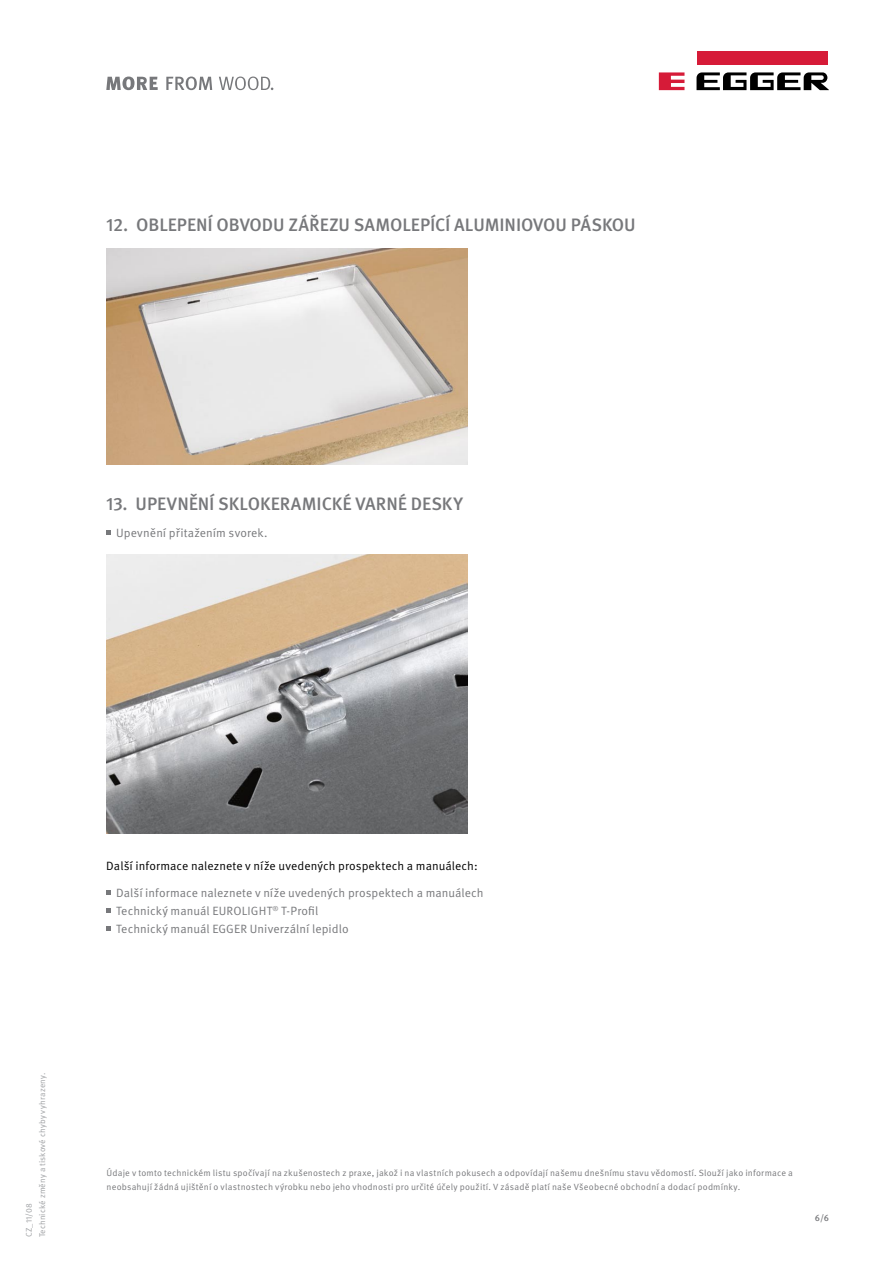
<style>
.page{position:relative;width:893px;height:1263px;background:#fff}
.page>*{position:absolute;margin:0;border:0;box-sizing:border-box;transform-origin:0 0}
.t1{font:500 18px "Meta Pro";letter-spacing:-.005em;color:#77787b}
.t2{font:12px/18px "Meta Pro";letter-spacing:.005em;color:#77787b}
.t3{font:12px "Meta Pro";letter-spacing:.005em;color:#000}
.t4{font:9px/13.5px "Meta Pro";letter-spacing:.02em;color:#77787b}
.t5{font:500 9px "Meta Pro";color:#77787b}
.t6{font:8.25px/13.5px "Meta Pro";letter-spacing:.025em;color:#9d9fa2}
</style>
<div class="page">
<div style="left:696px;top:51px;width:131px;height:13px;background:#d61b38"></div>
<svg style="left:659px;top:72px;width:25px;height:18px"></svg>
<svg style="left:696px;top:72px;width:133px;height:18px"></svg>
<svg style="left:106px;top:77px;width:52px;height:13px"></svg>
<svg style="left:166px;top:77px;width:46px;height:13px"></svg>
<svg style="left:219px;top:77px;width:54px;height:13px"></svg>
<img style="left:106px;top:249px;width:361px;height:216px">
<svg style="left:106px;top:530px;width:5px;height:4px"></svg>
<img style="left:106px;top:555px;width:362px;height:279px">
<svg style="left:106px;top:890px;width:5px;height:4px"></svg>
<svg style="left:106px;top:908px;width:5px;height:4px"></svg>
<svg style="left:106px;top:926px;width:5px;height:4px"></svg>
<h1 class="t1" style="left:106px;top:213px;width:531px">12. OBLEPENÍ OBVODU ZÁŘEZU SAMOLEPÍCÍ ALUMINIOVOU PÁSKOU</h1>
<h1 class="t1" style="left:106px;top:492px;width:358px">13. UPEVNĚNÍ SKLOKERAMICKÉ VARNÉ DESKY</h1>
<h2 class="t2" style="left:116px;top:524px;width:153px">Upevnění přitažením svorek.</h2>
<p class="t6" style="left:22px;top:1237px;width:166px;rotate:-90deg">CZ_11/08<br>Technické změny a tiskové chyby vyhrazeny.</p>
<h2 class="t3" style="left:106px;top:858px;width:373px">Další informace naleznete v níže uvedených prospektech a manuálech:</h2>
<h2 class="t2" style="left:116px;top:884px;width:369px">Další informace naleznete v níže uvedených prospektech a manuálech<br>Technický manuál EUROLIGHT<sup>®</sup> T-Profil<br>Technický manuál EGGER Univerzální lepidlo</h2>
<p class="t4" style="left:106px;top:1166px;width:688px">Údaje v tomto technickém listu spočívají na zkušenostech z praxe, jakož i na vlastních pokusech a odpovídají našemu dnešnímu stavu vědomostí. Slouží jako informace a neobsahují žádná ujištění o vlastnostech výrobku nebo jeho vhodnosti pro určité účely použití. V zásadě platí naše Všeobecné obchodní a dodací podmínky.</p>
<p class="t5" style="left:815px;top:1212px;width:16px">6/6</p>
</div>
